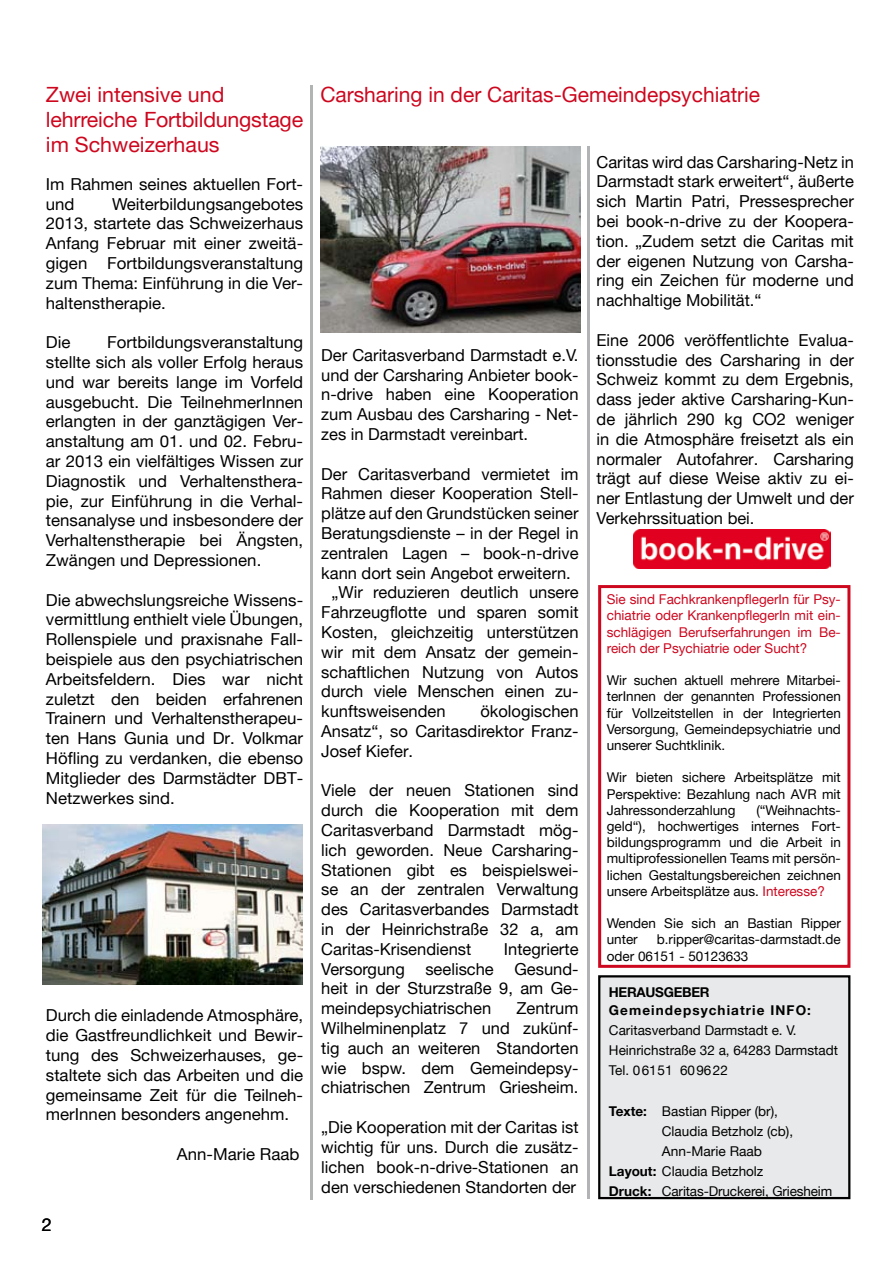
<style>
.page{position:relative;width:893px;height:1263px;background:#fff}
.page>*{position:absolute;margin:0;border:0;box-sizing:border-box;transform-origin:0 0}
.t1{font:21px/25.2px "Helvetica Neue";color:#cd071e}
.t2{font:18px "Helvetica Neue";color:#000}
.t3{font:16.5px/19.8px "Helvetica Neue";color:#000;text-align:justify}
.t4{font:13.5px/16.2px "Helvetica Neue";color:#000}
.t5{font:13.5px/16.2px "Helvetica Neue";color:#cd071e;text-align:justify}
.t6{font:700 13.5px/18px "Helvetica Neue";letter-spacing:.08em;color:#000}
.s1{color:#cd071e}
.s2{font-weight:700}
</style>
<div class="page">
<div style="left:599px;top:976px;width:250px;height:222px;background:#e8e9ea"></div>
<div style="left:598px;top:975px;width:252px;height:224px;border:2px solid #000"></div>
<hr style="left:310px;top:85px;width:2px;height:1114px;background:#b1b3b4">
<hr style="left:587px;top:146px;width:2px;height:1053px;background:#b1b3b4">
<img style="left:320px;top:146px;width:261px;height:187px">
<img style="left:634px;top:529px;width:197px;height:39px">
<img style="left:43px;top:825px;width:260px;height:160px">
<div style="left:598px;top:585px;width:252px;height:383px;border:3px solid #cd071e"></div>
<p class="t1" style="left:46px;top:81px;width:259px">Zwei intensive und lehrreiche Fortbildungstage im Schweizerhaus</p>
<p class="t3" style="left:46px;top:174px;width:259px">Im Rahmen seines aktuellen Fort&shy;und</p>
<p class="t3" style="left:46px;top:194px;width:259px;text-indent:66px">Weiterbildungsangebotes 2013, startete das Schweizerhaus Anfang Februar mit einer zweitä&shy;gigen Fortbildungsveranstaltung zum Thema: Einführung in die Ver&shy;haltenstherapie.</p>
<p class="t3" style="left:46px;top:332px;width:26px">Die</p>
<p class="t3" style="left:46px;top:332px;width:259px;text-indent:61px">Fortbildungsveranstaltung stellte sich als voller Erfolg heraus und war bereits lange im Vorfeld ausgebucht. Die TeilnehmerInnen erlangten in der ganztägigen Ver&shy;anstaltung am 01. und 02. Febru&shy;ar 2013 ein vielfältiges Wissen zur Diagnostik und Verhaltensthera&shy;pie, zur Einführung in die Verhal&shy;tensanalyse und insbesondere der Verhaltenstherapie bei Ängsten, Zwängen und Depressionen.</p>
<p class="t3" style="left:46px;top:590px;width:259px">Die abwechslungsreiche Wissens&shy;vermittlung enthielt viele Übungen, Rollenspiele und praxisnahe Fall&shy;beispiele aus den psychiatrischen Arbeitsfeldern. Dies war nicht zuletzt den beiden erfahrenen Trainern und Verhaltenstherapeu&shy;ten Hans Gunia und Dr. Volkmar Höfling zu verdanken, die ebenso Mitglieder des Darmstädter DBT-Netzwerkes sind.</p>
<p class="t3" style="left:46px;top:1005px;width:259px">Durch die einladende Atmosphäre, die Gastfreundlichkeit und Bewir&shy;tung des Schweizerhauses, ge&shy;staltete sich das Arbeiten und die gemeinsame Zeit für die Teilneh&shy;merInnen besonders angenehm.</p>
<p class="t3" style="left:177px;top:1144px;width:124px">Ann-Marie Raab</p>
<p class="t2" style="left:42px;top:1214px;width:12px">2</p>
<p class="t1" style="left:320px;top:81px;width:441px">Carsharing in der Caritas-Gemeindepsychiatrie</p>
<p class="t3" style="left:321px;top:345px;width:259px">Der Caritasverband Darmstadt e.V. und der Carsharing Anbieter book&shy;n-drive haben eine Kooperation zum Ausbau des Carsharing - Net&shy;zes in Darmstadt vereinbart.</p>
<p class="t3" style="left:321px;top:464px;width:259px">Der Caritasverband vermietet im</p>
<p class="t3" style="left:321px;top:483px;width:259px">Rahmen dieser Kooperation Stell-</p>
<p class="t3" style="left:321px;top:503px;width:259px">plätze auf den Grundstücken seiner</p>
<p class="t3" style="left:321px;top:523px;width:259px">Beratungsdienste – in der Regel in</p>
<p class="t3" style="left:321px;top:543px;width:259px">zentralen Lagen – book-n-drive</p>
<p class="t3" style="left:321px;top:563px;width:251px">kann dort sein Angebot erweitern.</p>
<p class="t3" style="left:332px;top:582px;width:248px">„Wir reduzieren deutlich unsere</p>
<p class="t3" style="left:321px;top:602px;width:259px">Fahrzeugflotte und sparen somit</p>
<p class="t3" style="left:321px;top:622px;width:259px">Kosten, gleichzeitig unterstützen</p>
<p class="t3" style="left:321px;top:642px;width:259px">wir mit dem Ansatz der gemein-</p>
<p class="t3" style="left:321px;top:662px;width:259px">schaftlichen Nutzung von Autos</p>
<p class="t3" style="left:321px;top:681px;width:259px">durch viele Menschen einen zu-</p>
<p class="t3" style="left:321px;top:701px;width:126px">kunftsweisenden</p>
<p class="t3" style="left:321px;top:701px;width:259px;text-indent:159px">ökologischen Ansatz“, so Caritasdirektor Franz-Josef Kiefer.</p>
<p class="t3" style="left:321px;top:780px;width:259px">Viele der neuen Stationen sind durch die Kooperation mit dem Caritasverband Darmstadt mög&shy;lich geworden. Neue Carsharing-Stationen gibt es beispielswei&shy;se an der zentralen Verwaltung des Caritasverbandes Darmstadt in der Heinrichstraße 32 a, am Caritas-Krisendienst</p>
<p class="t3" style="left:321px;top:939px;width:259px;text-indent:183px">Integrierte Versorgung seelische Gesund&shy;heit in der Sturzstraße 9, am Ge&shy;meindepsychiatrischen</p>
<p class="t3" style="left:321px;top:998px;width:259px;text-indent:195px">Zentrum Wilhelminenplatz 7 und zukünf&shy;tig auch an weiteren Standorten wie bspw. dem Gemeindepsy&shy;chiatrischen Zentrum Griesheim.</p>
<p class="t3" style="left:321px;top:1117px;width:259px">„Die Kooperation mit der Caritas ist wichtig für uns. Durch die zusätz&shy;lichen book-n-drive-Stationen an den verschiedenen Standorten der</p>
<p class="t3" style="left:596px;top:152px;width:259px">Caritas wird das Carsharing-Netz in Darmstadt stark erweitert“, äußerte sich Martin Patri, Pressesprecher bei book-n-drive zu der Koopera&shy;tion. „Zudem setzt die Caritas mit der eigenen Nutzung von Carsha&shy;ring ein Zeichen für moderne und nachhaltige Mobilität.“</p>
<p class="t3" style="left:596px;top:330px;width:259px">Eine 2006 veröffentlichte Evalua&shy;tionsstudie des Carsharing in der Schweiz kommt zu dem Ergebnis, dass jeder aktive Carsharing-Kun&shy;de jährlich 290 kg CO2 weniger in die Atmosphäre freisetzt als ein normaler Autofahrer. Carsharing trägt auf diese Weise aktiv zu ei&shy;ner Entlastung der Umwelt und der Verkehrssituation bei.</p>
<p class="t5" style="left:607px;top:591px;width:236px">Sie sind FachkrankenpflegerIn für Psy&shy;chiatrie oder KrankenpflegerIn mit ein&shy;schlägigen Berufserfahrungen im Be&shy;reich der Psychiatrie oder Sucht?</p>
<p class="t4" style="left:607px;top:672px;width:236px;text-align:justify">Wir suchen aktuell mehrere Mitarbei&shy;terInnen der genannten Professionen für Vollzeitstellen in der Integrierten Versorgung, Gemeindepsychiatrie und unserer Suchtklinik.</p>
<p class="t4" style="left:607px;top:769px;width:236px;text-align:justify">Wir bieten sichere Arbeitsplätze mit Perspektive: Bezahlung nach AVR mit Jahressonderzahlung</p>
<p class="t4" style="left:607px;top:802px;width:236px;text-align:justify;text-indent:150px">(“Weihnachts&shy;geld“), hochwertiges internes Fort&shy;bildungsprogramm und die Arbeit in multiprofessionellen Teams mit persön&shy;lichen Gestaltungsbereichen zeichnen unsere Arbeitsplätze aus. <span class="s1">Interesse?</span></p>
<p class="t4" style="left:607px;top:915px;width:236px">Wenden Sie sich an Bastian Ripper unter</p>
<p class="t4" style="left:607px;top:931px;width:236px;text-indent:50px">b.ripper@caritas-darmstadt.de oder 06151 - 50123633</p>
<p class="t6" style="left:609px;top:983px;width:204px">HERAUSGEBER<br>Gemeindepsychiatrie INFO:</p>
<p class="t4" style="left:609px;top:1020px;width:231px;line-height:20.1px">Caritasverband Darmstadt e. V.<br>Heinrichstraße 32 a, 64283 Darmstadt<br>Tel. 06151 609622</p>
<p class="t4" style="left:609px;top:1102px;width:170px"><span class="s2">Texte:</span> Bastian Ripper (br),</p>
<p class="t4" style="left:662px;top:1123px;width:133px">Claudia Betzholz (cb),</p>
<p class="t4" style="left:662px;top:1143px;width:102px">Ann-Marie Raab</p>
<p class="t4" style="left:609px;top:1163px;width:156px"><span class="s2">Layout:</span> Claudia Betzholz</p>
<p class="t4" style="left:609px;top:1183px;width:225px"><span class="s2">Druck:</span> Caritas-Druckerei, Griesheim</p>
</div>
